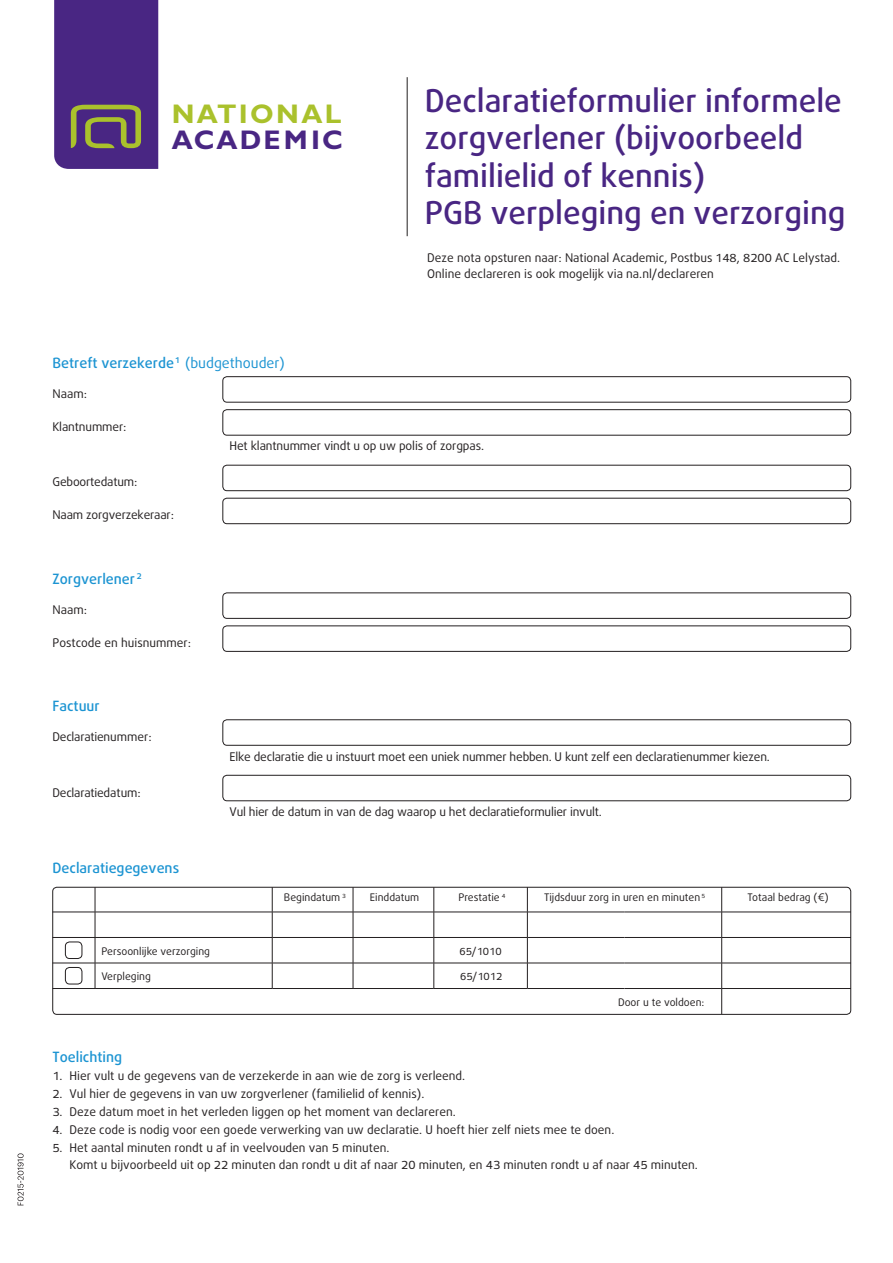
<style>
.page{position:relative;width:893px;height:1263px;background:#fff}
.page>*{position:absolute;margin:0;border:0;box-sizing:border-box;transform-origin:0 0}
.t1{font:500 31.5px/37.5px "Bagus";color:#492683}
.t2{font:700 27px "Gill Sans";letter-spacing:.085em;color:#aac12c}
.t3{font:700 27px "Gill Sans";letter-spacing:.075em;color:#492683}
.t4{font:500 14.25px "Bagus";color:#1c94d2}
.t5{font:12px/16.5px "Bagus";color:#231f20}
.t6{font:12px "Bagus";letter-spacing:-.02em;color:#231f20}
.t7{font:10.5px "Bagus";color:#231f20}
.t8{font:500 8.7px "Bagus";color:#1c94d2}
.t9{font:6.15px "Bagus";color:#231f20}
.s1{font-weight:400}
</style>
<div class="page">
<hr style="left:407px;top:77px;width:1px;height:159px;background:#231f20">
<svg style="left:54px;top:0;width:104px;height:169px;background:#51337e"></svg>
<div style="left:52px;top:887px;width:799px;height:127px;border:1px solid #231f20;border-radius:4px"></div>
<div style="left:223px;top:376px;width:628px;height:26px;border:1px solid #231f20;border-radius:4px"></div>
<div style="left:223px;top:409px;width:628px;height:26px;border:1px solid #231f20;border-radius:4px"></div>
<div style="left:223px;top:465px;width:628px;height:26px;border:1px solid #231f20;border-radius:4px"></div>
<div style="left:223px;top:498px;width:628px;height:26px;border:1px solid #231f20;border-radius:4px"></div>
<div style="left:223px;top:719px;width:628px;height:26px;border:1px solid #231f20;border-radius:4px"></div>
<div style="left:223px;top:775px;width:628px;height:26px;border:1px solid #231f20;border-radius:4px"></div>
<div style="left:223px;top:593px;width:628px;height:26px;border:1px solid #231f20;border-radius:4px"></div>
<div style="left:223px;top:626px;width:628px;height:26px;border:1px solid #231f20;border-radius:4px"></div>
<hr style="left:52px;top:912px;width:43px;height:1px;background:#231f20">
<hr style="left:95px;top:912px;width:177px;height:1px;background:#231f20">
<hr style="left:272px;top:912px;width:81px;height:1px;background:#231f20">
<hr style="left:353px;top:912px;width:81px;height:1px;background:#231f20">
<hr style="left:434px;top:912px;width:93px;height:1px;background:#231f20">
<hr style="left:527px;top:912px;width:97px;height:1px;background:#231f20">
<hr style="left:624px;top:912px;width:98px;height:1px;background:#231f20">
<hr style="left:722px;top:912px;width:129px;height:1px;background:#231f20">
<hr style="left:52px;top:937px;width:43px;height:1px;background:#231f20">
<hr style="left:95px;top:937px;width:177px;height:1px;background:#231f20">
<hr style="left:272px;top:937px;width:81px;height:1px;background:#231f20">
<hr style="left:353px;top:937px;width:81px;height:1px;background:#231f20">
<hr style="left:434px;top:937px;width:93px;height:1px;background:#231f20">
<hr style="left:527px;top:937px;width:97px;height:1px;background:#231f20">
<hr style="left:624px;top:937px;width:98px;height:1px;background:#231f20">
<hr style="left:722px;top:937px;width:129px;height:1px;background:#231f20">
<hr style="left:52px;top:963px;width:43px;height:1px;background:#231f20">
<hr style="left:95px;top:963px;width:177px;height:1px;background:#231f20">
<svg style="left:95px;top:887px;width:1px;height:101px"></svg>
<hr style="left:272px;top:963px;width:81px;height:1px;background:#231f20">
<svg style="left:272px;top:887px;width:1px;height:101px"></svg>
<hr style="left:353px;top:963px;width:81px;height:1px;background:#231f20">
<svg style="left:353px;top:887px;width:1px;height:101px"></svg>
<hr style="left:434px;top:963px;width:93px;height:1px;background:#231f20">
<svg style="left:434px;top:887px;width:1px;height:101px"></svg>
<hr style="left:527px;top:963px;width:97px;height:1px;background:#231f20">
<svg style="left:527px;top:887px;width:1px;height:101px"></svg>
<hr style="left:624px;top:963px;width:98px;height:1px;background:#231f20">
<hr style="left:722px;top:963px;width:129px;height:1px;background:#231f20">
<svg style="left:721px;top:887px;width:1px;height:127px"></svg>
<hr style="left:52px;top:988px;width:43px;height:1px;background:#231f20">
<hr style="left:95px;top:988px;width:177px;height:1px;background:#231f20">
<hr style="left:272px;top:988px;width:81px;height:1px;background:#231f20">
<hr style="left:353px;top:988px;width:81px;height:1px;background:#231f20">
<hr style="left:434px;top:988px;width:93px;height:1px;background:#231f20">
<hr style="left:527px;top:988px;width:97px;height:1px;background:#231f20">
<hr style="left:624px;top:988px;width:98px;height:1px;background:#231f20">
<hr style="left:722px;top:988px;width:129px;height:1px;background:#231f20">
<div style="left:65px;top:942px;width:17px;height:17px;border:1px solid #231f20;border-radius:4px"></div>
<div style="left:65px;top:967px;width:17px;height:17px;border:1px solid #231f20;border-radius:4px"></div>
<svg style="left:18px;top:1153px;width:6px;height:52px"></svg>
<h2 class="t2" style="left:172px;top:98px;width:171px">NATIONAL</h2>
<h2 class="t3" style="left:172px;top:124px;width:173px">ACADEMIC</h2>
<p class="t4" style="left:52px;top:353px;width:234px">Betreft verzekerde <span class="s1">(budgethouder)</span></p>
<p class="t8" style="left:175px;top:354px;width:6px">1</p>
<p class="t5" style="left:52px;top:386px;width:36px">Naam:</p>
<p class="t5" style="left:52px;top:419px;width:76px">Klantnummer:</p>
<h1 class="t1" style="left:425px;top:82px;width:422px">Declaratieformulier informele zorgverlener (bijvoorbeeld familielid of kennis)<br>PGB verpleging en verzorging</h1>
<p class="t5" style="left:427px;top:250px;width:415px">Deze nota opsturen naar: National Academic, Postbus 148, 8200 AC Lelystad.<br>Online declareren is ook mogelijk via na.nl/declareren</p>
<p class="t5" style="left:52px;top:475px;width:86px">Geboortedatum:</p>
<p class="t5" style="left:52px;top:508px;width:123px">Naam zorgverzekeraar:</p>
<p class="t4" style="left:52px;top:569px;width:91px">Zorgverlener <sup>2</sup></p>
<p class="t5" style="left:52px;top:603px;width:36px">Naam:</p>
<p class="t5" style="left:52px;top:636px;width:140px">Postcode en huisnummer:</p>
<p class="t4" style="left:52px;top:696px;width:49px">Factuur</p>
<p class="t6" style="left:52px;top:729px;width:101px">Declaratienummer:</p>
<p class="t6" style="left:52px;top:784px;width:90px">Declaratiedatum:</p>
<p class="t4" style="left:52px;top:858px;width:128px">Declaratiegegevens</p>
<p class="t5" style="left:229px;top:439px;width:256px">Het klantnummer vindt u op uw polis of zorgpas.</p>
<p class="t5" style="left:229px;top:749px;width:542px">Elke declaratie die u instuurt moet een uniek nummer hebben. U kunt zelf een declaratienummer kiezen.</p>
<p class="t5" style="left:229px;top:804px;width:374px">Vul hier de datum in van de dag waarop u het declaratieformulier invult.</p>
<p class="t9" style="left:502px;top:892px;width:5px">4</p>
<p class="t9" style="left:701px;top:892px;width:5px">5</p>
<p class="t7" style="left:747px;top:891px;width:83px">Totaal bedrag (€)</p>
<p class="t7" style="left:284px;top:891px;width:63px">Begindatum <sup>3</sup></p>
<p class="t7" style="left:370px;top:891px;width:51px">Einddatum</p>
<p class="t7" style="left:458px;top:891px;width:43px">Prestatie</p>
<p class="t7" style="left:544px;top:891px;width:158px">Tijdsduur zorg in uren en minuten</p>
<p class="t7" style="left:101px;top:944px;width:110px">Persoonlijke verzorging</p>
<p class="t7" style="left:460px;top:944px;width:44px">65/1010</p>
<p class="t7" style="left:101px;top:969px;width:51px">Verpleging</p>
<p class="t7" style="left:460px;top:969px;width:44px">65/1012</p>
<p class="t7" style="left:618px;top:995px;width:88px">Door u te voldoen:</p>
<p class="t4" style="left:52px;top:1047px;width:71px">Toelichting</p>
<p class="t5" style="left:52px;top:1068px;width:414px">1. Hier vult u de gegevens van de verzekerde in aan wie de zorg is verleend.</p>
<p class="t5" style="left:52px;top:1086px;width:373px">2. Vul hier de gegevens in van uw zorgverlener (familielid of kennis).</p>
<p class="t5" style="left:53px;top:1104px;width:405px">3. Deze datum moet in het verleden liggen op het moment van declareren.</p>
<p class="t5" style="left:53px;top:1122px;width:563px">4. Deze code is nodig voor een goede verwerking van uw declaratie. U hoeft hier zelf niets mee te doen.</p>
<p class="t5" style="left:70px;top:1140px;width:630px;text-indent:-17px">5. Het aantal minuten rondt u af in veelvouden van 5 minuten.<br>Komt u bijvoorbeeld uit op 22 minuten dan rondt u dit af naar 20 minuten, en 43 minuten rondt u af naar 45 minuten.</p>
</div>
